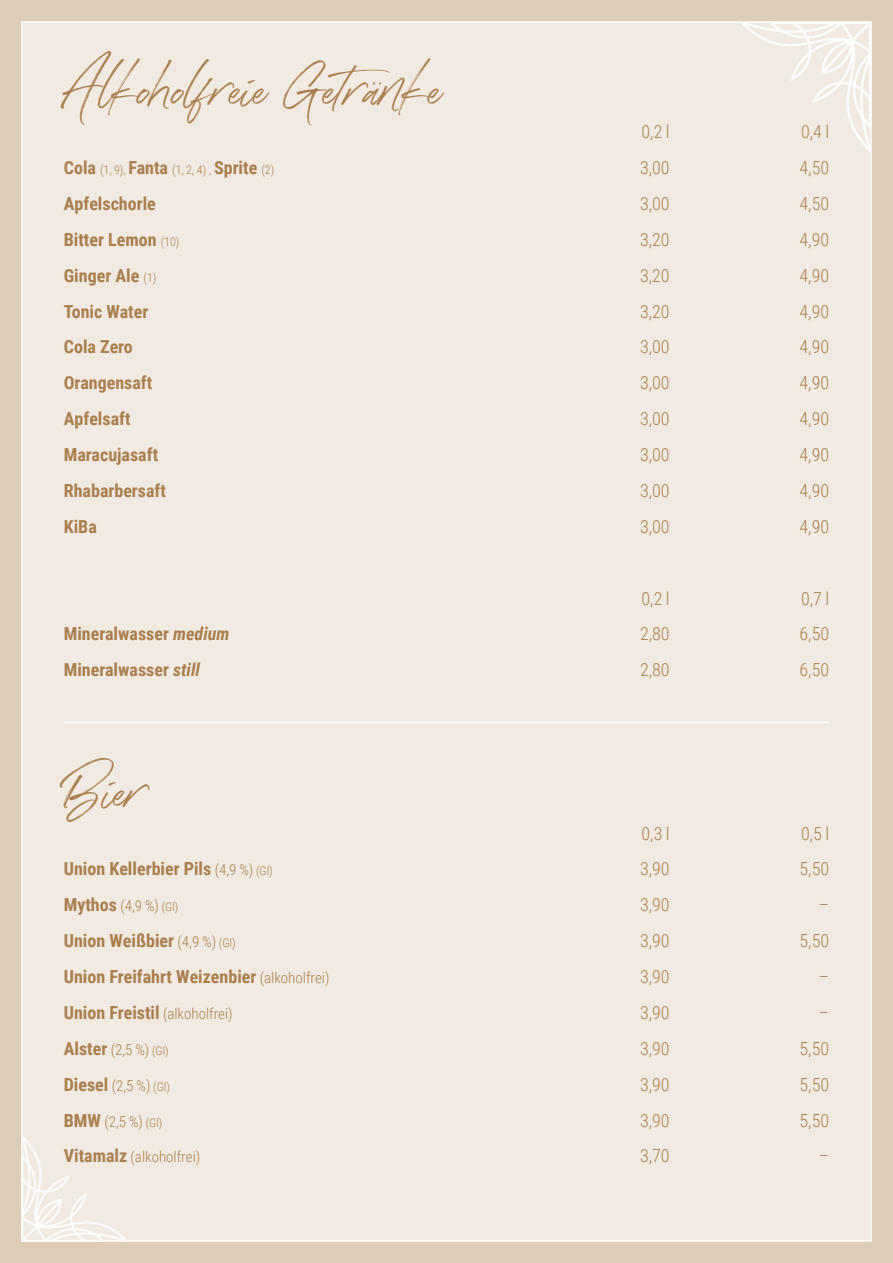
<style>
.page{position:relative;width:893px;height:1263px;background:#ddccb7}
.page>*{position:absolute;margin:0;border:0;box-sizing:border-box;transform-origin:0 0}
.t1{font:45px "Denmark";color:#aa7f4e}
.t2{font:700 18px "Roboto Condensed";color:#aa7f4e}
.t3{font:300 18px "Roboto Condensed";color:#aa7f4e}
.t4{font:300 15px "Roboto Condensed";color:#aa7f4e}
.t5{font:300 12px "Roboto Condensed";color:#aa7f4e}
.s1{font-weight:700;font-size:18px}
.s2{font-weight:300;font-size:12px}
.s3{font-style:italic}
.s4{font-weight:300;font-size:15px}
.s5{font-size:12px}
</style>
<div class="page">
<div style="left:21px;top:21px;width:851px;height:1221px;background:#f1eae2;border:2px solid #fff"></div>
<svg style="left:741px;top:22px;width:130px;height:130px"></svg>
<hr style="left:64px;top:721px;width:765px;height:2px;background:#fff">
<svg style="left:21px;top:1136px;width:106px;height:106px"></svg>
<h1 class="t1" style="left:64px;top:61px;width:381px">Alkoholfreie Getränke</h1>
<p class="t3" style="left:642px;top:119px;width:30px">0,2 l</p>
<p class="t3" style="left:801px;top:119px;width:30px">0,4 l</p>
<p class="t5" style="left:64px;top:161px;width:212px"><span class="s1">Cola</span> (1, 9), <span class="s1">Fanta</span> (1, 2, 4) , <span class="s1">Sprite</span> (2)</p>
<p class="t3" style="left:640px;top:155px;width:31px">3,00</p>
<p class="t3" style="left:799px;top:155px;width:31px">4,50</p>
<p class="t2" style="left:64px;top:191px;width:94px">Apfelschorle</p>
<p class="t3" style="left:640px;top:191px;width:31px">3,00</p>
<p class="t3" style="left:799px;top:191px;width:31px">4,50</p>
<p class="t2" style="left:64px;top:227px;width:117px">Bitter Lemon <span class="s2">(10)</span></p>
<p class="t3" style="left:640px;top:227px;width:31px">3,20</p>
<p class="t3" style="left:799px;top:227px;width:31px">4,90</p>
<p class="t2" style="left:64px;top:263px;width:94px">Ginger Ale <span class="s2">(1)</span></p>
<p class="t3" style="left:640px;top:263px;width:31px">3,20</p>
<p class="t3" style="left:799px;top:263px;width:31px">4,90</p>
<p class="t2" style="left:64px;top:298px;width:86px">Tonic Water</p>
<p class="t3" style="left:640px;top:298px;width:31px">3,20</p>
<p class="t3" style="left:799px;top:298px;width:31px">4,90</p>
<p class="t2" style="left:64px;top:334px;width:71px">Cola Zero</p>
<p class="t3" style="left:640px;top:334px;width:31px">3,00</p>
<p class="t3" style="left:799px;top:334px;width:31px">4,90</p>
<p class="t2" style="left:64px;top:370px;width:90px">Orangensaft</p>
<p class="t3" style="left:640px;top:370px;width:31px">3,00</p>
<p class="t3" style="left:799px;top:370px;width:31px">4,90</p>
<p class="t2" style="left:64px;top:406px;width:68px">Apfelsaft</p>
<p class="t3" style="left:640px;top:406px;width:31px">3,00</p>
<p class="t3" style="left:799px;top:406px;width:31px">4,90</p>
<p class="t2" style="left:64px;top:442px;width:96px">Maracujasaft</p>
<p class="t3" style="left:640px;top:442px;width:31px">3,00</p>
<p class="t3" style="left:799px;top:442px;width:31px">4,90</p>
<p class="t2" style="left:64px;top:478px;width:104px">Rhabarbersaft</p>
<p class="t3" style="left:640px;top:478px;width:31px">3,00</p>
<p class="t3" style="left:799px;top:478px;width:31px">4,90</p>
<p class="t2" style="left:64px;top:514px;width:35px">KiBa</p>
<p class="t3" style="left:640px;top:514px;width:31px">3,00</p>
<p class="t3" style="left:799px;top:514px;width:31px">4,90</p>
<p class="t3" style="left:642px;top:585px;width:30px">0,2 l</p>
<p class="t3" style="left:801px;top:585px;width:30px">0,7 l</p>
<p class="t2" style="left:64px;top:621px;width:167px">Mineralwasser <span class="s3">medium</span></p>
<p class="t3" style="left:640px;top:621px;width:31px">2,80</p>
<p class="t3" style="left:799px;top:621px;width:31px">6,50</p>
<p class="t2" style="left:64px;top:657px;width:138px">Mineralwasser <span class="s3">still</span></p>
<p class="t3" style="left:640px;top:657px;width:31px">2,80</p>
<p class="t3" style="left:799px;top:657px;width:31px">6,50</p>
<h1 class="t1" style="left:64px;top:763px;width:87px">Bier</h1>
<p class="t3" style="left:642px;top:820px;width:30px">0,3 l</p>
<p class="t3" style="left:801px;top:820px;width:30px">0,5 l</p>
<p class="t2" style="left:64px;top:856px;width:210px">Union Kellerbier Pils <span class="s4">(4,9 %)</span> <span class="s2">(Gl)</span></p>
<p class="t3" style="left:640px;top:856px;width:31px">3,90</p>
<p class="t3" style="left:799px;top:856px;width:31px">5,50</p>
<p class="t2" style="left:64px;top:892px;width:116px">Mythos <span class="s4">(4,9 %)</span> <span class="s2">(Gl)</span></p>
<p class="t3" style="left:640px;top:892px;width:31px">3,90</p>
<p class="t3" style="left:819px;top:892px;width:12px">–</p>
<p class="t2" style="left:64px;top:928px;width:173px">Union Weißbier <span class="s4">(4,9 %)</span> <span class="s2">(Gl)</span></p>
<p class="t3" style="left:640px;top:928px;width:31px">3,90</p>
<p class="t3" style="left:799px;top:928px;width:31px">5,50</p>
<p class="t2" style="left:64px;top:964px;width:267px">Union Freifahrt Weizenbier <span class="s4">(alkoholfrei)</span></p>
<p class="t3" style="left:640px;top:964px;width:31px">3,90</p>
<p class="t3" style="left:819px;top:964px;width:12px">–</p>
<p class="t2" style="left:64px;top:1000px;width:170px">Union Freistil <span class="s4">(alkoholfrei)</span></p>
<p class="t3" style="left:640px;top:1000px;width:31px">3,90</p>
<p class="t3" style="left:819px;top:1000px;width:12px">–</p>
<p class="t2" style="left:64px;top:1036px;width:107px">Alster <span class="s4">(2,5 %)</span> <span class="s2">(Gl)</span></p>
<p class="t3" style="left:640px;top:1036px;width:31px">3,90</p>
<p class="t3" style="left:799px;top:1036px;width:31px">5,50</p>
<p class="t2" style="left:64px;top:1072px;width:108px">Diesel <span class="s4">(2,5 %)</span> <span class="s2">(Gl)</span></p>
<p class="t3" style="left:640px;top:1071px;width:31px">3,90</p>
<p class="t3" style="left:799px;top:1071px;width:31px">5,50</p>
<p class="t4" style="left:64px;top:1111px;width:100px"><span class="s1">BMW</span> (2,5 %) <span class="s5">(Gl)</span></p>
<p class="t3" style="left:640px;top:1107px;width:31px">3,90</p>
<p class="t3" style="left:799px;top:1107px;width:31px">5,50</p>
<p class="t4" style="left:64px;top:1146px;width:138px"><span class="s1">Vitamalz</span> (alkoholfrei)</p>
<p class="t3" style="left:640px;top:1143px;width:31px">3,70</p>
<p class="t3" style="left:819px;top:1143px;width:12px">–</p>
</div>
